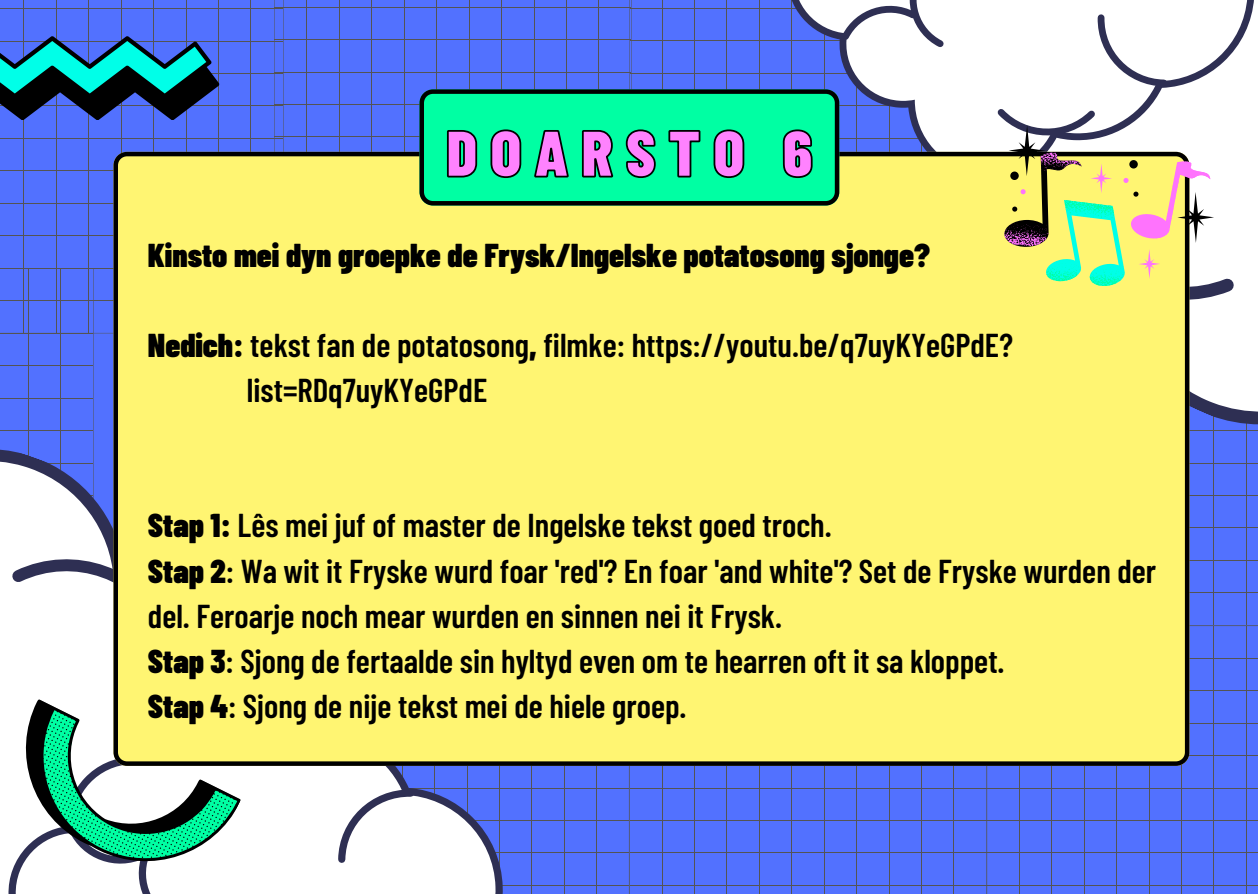
<style>
.page{position:relative;width:1258px;height:894px;background:#fff}
.page>*{position:absolute;margin:0;border:0;box-sizing:border-box;transform-origin:0 0}
.t1{font:900 65.4px "Barlow Condensed";letter-spacing:.19em;color:#ff82fe}
.t2{font:600 33px/45px "Barlow Condensed";color:#000}
.t3{font:900 33px "Barlow Condensed";color:#000}
.s1{font-weight:900}
</style>
<div class="page">
<div style="left:0;top:0;width:274px;height:268px;background:#5271ff"></div>
<hr style="left:0;top:235px;width:283px;height:1px;background:#545454">
<hr style="left:0;top:203px;width:283px;height:1px;background:#545454">
<hr style="left:0;top:171px;width:283px;height:1px;background:#545454">
<hr style="left:0;top:138px;width:283px;height:1px;background:#545454">
<hr style="left:0;top:106px;width:283px;height:1px;background:#545454">
<hr style="left:0;top:73px;width:283px;height:1px;background:#545454">
<hr style="left:0;top:41px;width:283px;height:1px;background:#545454">
<hr style="left:0;top:8px;width:283px;height:1px;background:#545454">
<hr style="left:251px;top:0;width:1px;height:333px;background:#545454">
<hr style="left:218px;top:0;width:1px;height:333px;background:#545454">
<hr style="left:186px;top:0;width:1px;height:333px;background:#545454">
<hr style="left:153px;top:0;width:1px;height:333px;background:#545454">
<hr style="left:121px;top:0;width:1px;height:333px;background:#545454">
<hr style="left:89px;top:0;width:1px;height:333px;background:#545454">
<hr style="left:56px;top:0;width:1px;height:333px;background:#545454">
<hr style="left:24px;top:0;width:1px;height:333px;background:#545454">
<div style="left:274px;top:0;width:172px;height:152px;background:#5271ff"></div>
<hr style="left:275px;top:137px;width:356px;height:1px;background:#545454">
<hr style="left:275px;top:104px;width:356px;height:1px;background:#545454">
<hr style="left:275px;top:72px;width:356px;height:1px;background:#545454">
<hr style="left:275px;top:39px;width:356px;height:1px;background:#545454">
<hr style="left:275px;top:7px;width:356px;height:1px;background:#545454">
<hr style="left:436px;top:0;width:1px;height:234px;background:#545454">
<hr style="left:404px;top:0;width:1px;height:234px;background:#545454">
<hr style="left:372px;top:0;width:1px;height:234px;background:#545454">
<hr style="left:339px;top:0;width:1px;height:234px;background:#545454">
<hr style="left:307px;top:0;width:1px;height:234px;background:#545454">
<div style="left:509px;top:765px;width:120px;height:128px;background:#5271ff"></div>
<hr style="left:272px;top:884px;width:357px;height:1px;background:#545454">
<hr style="left:272px;top:852px;width:357px;height:1px;background:#545454">
<hr style="left:272px;top:820px;width:357px;height:1px;background:#545454">
<hr style="left:272px;top:787px;width:357px;height:1px;background:#545454">
<hr style="left:596px;top:625px;width:1px;height:268px;background:#545454">
<hr style="left:564px;top:625px;width:1px;height:268px;background:#545454">
<hr style="left:532px;top:625px;width:1px;height:268px;background:#545454">
<div style="left:629px;top:765px;width:357px;height:128px;background:#5271ff"></div>
<hr style="left:630px;top:884px;width:356px;height:1px;background:#545454">
<hr style="left:630px;top:852px;width:356px;height:1px;background:#545454">
<hr style="left:630px;top:820px;width:356px;height:1px;background:#545454">
<hr style="left:630px;top:787px;width:356px;height:1px;background:#545454">
<hr style="left:954px;top:625px;width:1px;height:268px;background:#545454">
<hr style="left:921px;top:625px;width:1px;height:268px;background:#545454">
<hr style="left:889px;top:625px;width:1px;height:268px;background:#545454">
<hr style="left:856px;top:625px;width:1px;height:268px;background:#545454">
<hr style="left:824px;top:625px;width:1px;height:268px;background:#545454">
<hr style="left:791px;top:625px;width:1px;height:268px;background:#545454">
<hr style="left:759px;top:625px;width:1px;height:268px;background:#545454">
<hr style="left:727px;top:625px;width:1px;height:268px;background:#545454">
<hr style="left:694px;top:625px;width:1px;height:268px;background:#545454">
<hr style="left:662px;top:625px;width:1px;height:268px;background:#545454">
<div style="left:1189px;top:512px;width:69px;height:113px;background:#5271ff"></div>
<hr style="left:987px;top:592px;width:271px;height:1px;background:#545454">
<hr style="left:987px;top:560px;width:271px;height:1px;background:#545454">
<hr style="left:987px;top:527px;width:271px;height:1px;background:#545454">
<hr style="left:1246px;top:268px;width:1px;height:357px;background:#545454">
<hr style="left:1213px;top:268px;width:1px;height:357px;background:#545454">
<div style="left:986px;top:625px;width:272px;height:268px;background:#5271ff"></div>
<hr style="left:987px;top:884px;width:271px;height:1px;background:#545454">
<hr style="left:987px;top:852px;width:271px;height:1px;background:#545454">
<hr style="left:987px;top:820px;width:271px;height:1px;background:#545454">
<hr style="left:987px;top:787px;width:271px;height:1px;background:#545454">
<hr style="left:987px;top:755px;width:271px;height:1px;background:#545454">
<hr style="left:987px;top:722px;width:271px;height:1px;background:#545454">
<hr style="left:987px;top:690px;width:271px;height:1px;background:#545454">
<hr style="left:987px;top:657px;width:271px;height:1px;background:#545454">
<hr style="left:1246px;top:625px;width:1px;height:268px;background:#545454">
<hr style="left:1213px;top:625px;width:1px;height:268px;background:#545454">
<hr style="left:1181px;top:625px;width:1px;height:268px;background:#545454">
<hr style="left:1149px;top:625px;width:1px;height:268px;background:#545454">
<hr style="left:1116px;top:625px;width:1px;height:268px;background:#545454">
<hr style="left:1084px;top:625px;width:1px;height:268px;background:#545454">
<hr style="left:1051px;top:625px;width:1px;height:268px;background:#545454">
<hr style="left:1019px;top:625px;width:1px;height:268px;background:#545454">
<svg style="left:0;top:268px;width:113px;height:314px"></svg>
<svg style="left:1189px;top:335px;width:69px;height:177px"></svg>
<svg style="left:418px;top:765px;width:91px;height:128px"></svg>
<svg style="left:241px;top:765px;width:177px;height:120px"></svg>
<svg style="left:813px;top:0;width:441px;height:89px;fill:#5271ff"></svg>
<div style="left:113px;top:152px;width:1076px;height:613px;background:#fff572"></div>
<svg style="left:419px;top:89px;width:417px;height:116px;background:#01ca82"></svg>
<svg style="left:8px;top:698px;width:233px;height:195px"></svg>
<svg style="left:0;top:36px;width:219px;height:83px;background:#1c6990"></svg>
<svg style="left:446px;top:0;width:367px;height:188px;background:#27abbf"></svg>
<svg style="left:836px;top:0;width:415px;height:335px"></svg>
<p class="t1" style="left:446px;top:111px;width:368px">DOARSTO 6</p>
<p class="t3" style="left:148px;top:234px;width:784px">Kinsto mei dyn groepke de Frysk/Ingelske potatosong sjonge?</p>
<p class="t2" style="left:148px;top:321px;width:866px"><span class="s1">Nedich:</span> tekst fan de potatosong<span class="s1">,</span> filmke: https://youtu.be/q7uyKYeGPdE?</p>
<p class="t2" style="left:247px;top:366px;width:242px">list=RDq7uyKYeGPdE</p>
<p class="t2" style="left:148px;top:501px;width:685px"><span class="s1">Stap 1:</span> Lês mei juf of master de Ingelske tekst goed troch.</p>
<p class="t2" style="left:148px;top:546px;width:1010px"><span class="s1">Stap 2</span>: Wa wit it Fryske wurd foar 'red'? En foar 'and white'? Set de Fryske wurden der del. Feroarje noch mear wurden en sinnen nei it Frysk.</p>
<p class="t2" style="left:148px;top:636px;width:858px"><span class="s1">Stap 3</span>: Sjong de fertaalde sin hyltyd even om te hearren oft it sa kloppet.</p>
<p class="t2" style="left:148px;top:681px;width:540px"><span class="s1">Stap 4</span>: Sjong de nije tekst mei de hiele groep.</p>
</div>
